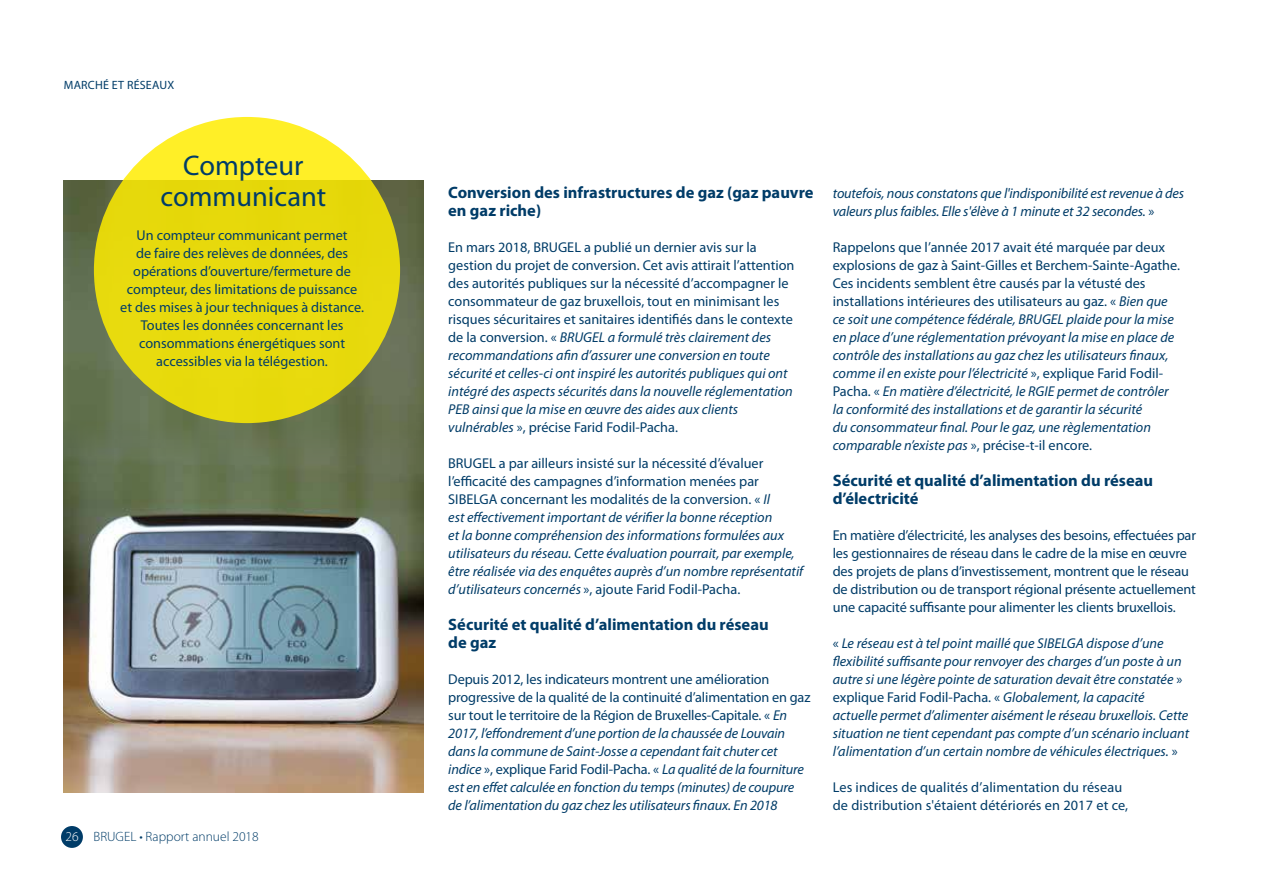
<style>
.page{position:relative;width:1263px;height:893px;background:#fff}
.page>*{position:absolute;margin:0;border:0;box-sizing:border-box;transform-origin:0 0}
.t1{font:28.5px/31.5px "Myriad Pro";color:#003c68;text-align:center}
.t2{font:700 16.5px/18px "Myriad Pro";color:#003c68}
.t3{font:italic 14.25px/18px "Myriad Pro";color:#003c68}
.t4{font:14.25px/18px "Myriad Pro";color:#003c68}
.t5{font:300 13.5px "Myriad Pro";color:#003c68}
.t6{font:12px "Myriad Pro";letter-spacing:.02em;color:#003c68}
.s1{color:#fff}
.s2{font-style:italic}
.s3{font-style:normal}
</style>
<div class="page">
<img style="left:64px;top:476px;width:359px;height:316px">
<img style="left:64px;top:180px;width:359px;height:296px">
<svg style="left:94px;top:117px;width:306px;height:306px;background:#eadc10"></svg>
<div style="left:61px;top:826px;width:22px;height:22px;background:#003c68;border-radius:50%"></div>
<p class="t6" style="left:64px;top:79px;width:112px">MARCHÉ ET RÉSEAUX</p>
<h1 class="t1" style="left:161px;top:150px;width:167px">Compteur communicant</h1>
<p class="t4" style="left:120px;top:226px;width:245px;text-align:center">Un compteur communicant permet<br>de faire des relèves de données, des opérations d’ouverture/fermeture de compteur, des limitations de puissance et des mises à jour techniques à distance.<br>Toutes les données concernant les consommations énergétiques sont accessibles via la télégestion.</p>
<p class="t5" style="left:66px;top:829px;width:195px"><span class="s1">26</span> BRUGEL • Rapport annuel 2018</p>
<p class="t2" style="left:448px;top:184px;width:367px">Conversion des infrastructures de gaz (gaz pauvre en gaz riche)</p>
<p class="t4" style="left:448px;top:239px;width:348px">En mars 2018, BRUGEL a publié un dernier avis sur la gestion du projet de conversion. Cet avis attirait l’attention des autorités publiques sur la nécessité d’accompagner le consommateur de gaz bruxellois, tout en minimisant les risques sécuritaires et sanitaires identifiés dans le contexte de la conversion. « <span class="s2">BRUGEL a formulé très clairement des recommandations afin d’assurer une conversion en toute sécurité et celles-ci ont inspiré les autorités publiques qui ont intégré des aspects sécurités dans la nouvelle réglementation PEB ainsi que la mise en œuvre des aides aux clients vulnérables</span> », précise Farid Fodil-Pacha.</p>
<p class="t3" style="left:448px;top:455px;width:357px"><span class="s3">BRUGEL a par ailleurs insisté sur la nécessité d’évaluer l’efficacité des campagnes d’information menées par SIBELGA concernant les modalités de la conversion. «</span> Il<br>est effectivement important de vérifier la bonne réception<br>et la bonne compréhension des informations formulées aux utilisateurs du réseau. Cette évaluation pourrait, par exemple, être réalisée via des enquêtes auprès d’un nombre représentatif d’utilisateurs concernés <span class="s3">», ajoute Farid Fodil-Pacha.</span></p>
<p class="t2" style="left:448px;top:616px;width:322px">Sécurité et qualité d’alimentation du réseau de gaz</p>
<p class="t3" style="left:448px;top:671px;width:364px"><span class="s3">Depuis 2012, les indicateurs montrent une amélioration progressive de la qualité de la continuité d’alimentation en gaz sur tout le territoire de la Région de Bruxelles-Capitale. «</span> En 2017, l’effondrement d’une portion de la chaussée de Louvain dans la commune de Saint-Josse a cependant fait chuter cet indice <span class="s3">», explique Farid Fodil-Pacha. «</span> La qualité de la fourniture est en effet calculée en fonction du temps (minutes) de coupure de l’alimentation du gaz chez les utilisateurs finaux. En 2018</p>
<p class="t3" style="left:833px;top:184px;width:353px">toutefois, nous constatons que l'indisponibilité est revenue à des valeurs plus faibles. Elle s'élève à 1 minute et 32 secondes. <span class="s3">»</span></p>
<p class="t3" style="left:833px;top:238px;width:349px"><span class="s3">Rappelons que l’année 2017 avait été marquée par deux explosions de gaz à Saint-Gilles et Berchem-Sainte-Agathe.<br>Ces incidents semblent être causés par la vétusté des installations intérieures des utilisateurs au gaz. «</span> Bien que ce soit une compétence fédérale, BRUGEL plaide pour la mise en place d’une réglementation prévoyant la mise en place de contrôle des installations au gaz chez les utilisateurs finaux, comme il en existe pour l’électricité <span class="s3">», explique Farid Fodil-Pacha. «</span> En matière d’électricité, le RGIE permet de contrôler la conformité des installations et de garantir la sécurité<br>du consommateur final. Pour le gaz, une règlementation comparable n’existe pas <span class="s3">», précise-t-il encore.</span></p>
<p class="t2" style="left:833px;top:471px;width:322px">Sécurité et qualité d’alimentation du réseau d’électricité</p>
<p class="t4" style="left:833px;top:526px;width:365px">En matière d’électricité, les analyses des besoins, effectuées par les gestionnaires de réseau dans le cadre de la mise en œuvre des projets de plans d’investissement, montrent que le réseau de distribution ou de transport régional présente actuellement une capacité suffisante pour alimenter les clients bruxellois.</p>
<p class="t3" style="left:833px;top:634px;width:358px"><span class="s3">«</span> Le réseau est à tel point maillé que SIBELGA dispose d’une flexibilité suffisante pour renvoyer des charges d’un poste à un autre si une légère pointe de saturation devait être constatée <span class="s3">» explique Farid Fodil-Pacha. «</span> Globalement, la capacité actuelle permet d’alimenter aisément le réseau bruxellois. Cette situation ne tient cependant pas compte d’un scénario incluant l’alimentation d’un certain nombre de véhicules électriques. <span class="s3">»</span></p>
<p class="t4" style="left:833px;top:778px;width:297px">Les indices de qualités d’alimentation du réseau de distribution s'étaient détériorés en 2017 et ce,</p>
</div>
